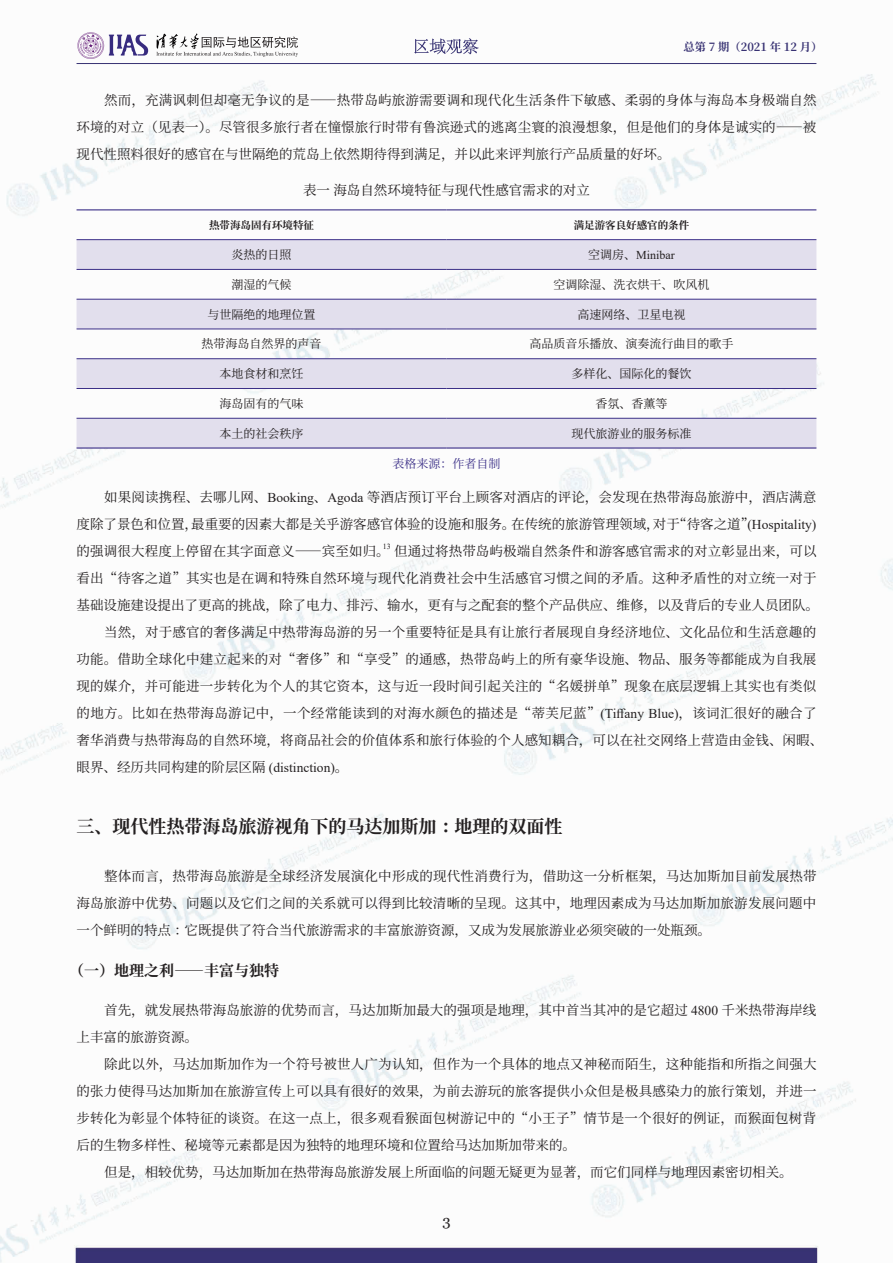
<style>
.page{position:relative;width:893px;height:1263px;background:#fff}
.page>*{position:absolute;margin:0;border:0;box-sizing:border-box;transform-origin:0 0}
.t1{font:700 18px "Source Han Serif CN";color:#231f20}
.t2{font:700 15px "Source Han Serif CN";color:#231f20}
.t3{font:15px "Georgia";color:#231f20}
.t4{font:13.5px/27px "Source Han Serif CN";letter-spacing:.01em;color:#231f20;text-align:justify}
.t5{font:12px "Source Han Serif CN";color:#231f20}
.t6{font:12px "Times New Roman";color:#231f20}
.t7{font:12px "Source Han Serif CN";color:#3c3088}
.t8{font:700 11.25px "Source Han Serif CN";color:#383273}
.t9{font:700 10.5px "Source Han Serif CN";color:#231f20}
.t10{font:7.8px "Times New Roman";color:#231f20}
.s1{font-family:"Source Han Serif CN"}
.s2{font-family:"Times New Roman"}
</style>
<div class="page">
<img style="left:0;top:49px;width:893px;height:1214px">
<svg style="left:414px;top:38px;width:65px;height:16px"></svg>
<hr style="left:77px;top:63px;width:739px;height:1px;background:#373273">
<svg style="left:77px;top:32px;width:71px;height:27px"></svg>
<svg style="left:156px;top:33px;width:142px;height:24px"></svg>
<svg style="left:77px;top:240px;width:739px;height:207px;fill:#e2dfed"></svg>
<hr style="left:77px;top:209px;width:369px;height:1px;background:#3c3088">
<hr style="left:446px;top:209px;width:370px;height:1px;background:#3c3088">
<hr style="left:77px;top:447px;width:369px;height:2px;background:#3c3088">
<hr style="left:446px;top:447px;width:370px;height:2px;background:#3c3088">
<hr style="left:77px;top:239px;width:369px;height:1px;background:#3c3088">
<hr style="left:446px;top:239px;width:370px;height:1px;background:#3c3088">
<hr style="left:77px;top:269px;width:369px;height:1px;background:#3c3088">
<hr style="left:446px;top:269px;width:370px;height:1px;background:#3c3088">
<hr style="left:77px;top:299px;width:369px;height:1px;background:#3c3088">
<hr style="left:446px;top:299px;width:370px;height:1px;background:#3c3088">
<hr style="left:77px;top:329px;width:369px;height:1px;background:#3c3088">
<hr style="left:446px;top:329px;width:370px;height:1px;background:#3c3088">
<hr style="left:77px;top:358px;width:369px;height:1px;background:#3c3088">
<hr style="left:446px;top:358px;width:370px;height:1px;background:#3c3088">
<hr style="left:77px;top:388px;width:369px;height:1px;background:#3c3088">
<hr style="left:446px;top:388px;width:370px;height:1px;background:#3c3088">
<hr style="left:77px;top:418px;width:369px;height:1px;background:#3c3088">
<hr style="left:446px;top:418px;width:370px;height:1px;background:#3c3088">
<p class="t8" style="left:684px;top:41px;width:140px">总第 7 期（2021 年 12 月）</p>
<p class="t4" style="left:77px;top:87px;width:742px;text-indent:28px">然而，充满讽刺但却毫无争议的是——热带岛屿旅游需要调和现代化生活条件下敏感、柔弱的身体与海岛本身极端自然环境的对立（见表一）。尽管很多旅行者在憧憬旅行时带有鲁滨逊式的逃离尘寰的浪漫想象，但是他们的身体是诚实的——被现代性照料很好的感官在与世隔绝的荒岛上依然期待得到满足，并以此来评判旅行产品质量的好坏。</p>
<p class="t4" style="left:303px;top:177px;width:288px">表一海岛自然环境特征与现代性感官需求的对立</p>
<p class="t9" style="left:209px;top:219px;width:106px">热带海岛固有环境特征</p>
<p class="t9" style="left:574px;top:219px;width:117px">满足游客良好感官的条件</p>
<p class="t5" style="left:231px;top:248px;width:61px">炎热的日照</p>
<p class="t6" style="left:588px;top:247px;width:88px"><span class="s1">空调房、</span>Minibar</p>
<p class="t5" style="left:231px;top:278px;width:61px">潮湿的气候</p>
<p class="t5" style="left:553px;top:278px;width:157px">空调除湿、洗衣烘干、吹风机</p>
<p class="t5" style="left:207px;top:307px;width:109px">与世隔绝的地理位置</p>
<p class="t5" style="left:577px;top:307px;width:109px">高速网络、卫星电视</p>
<p class="t5" style="left:201px;top:337px;width:121px">热带海岛自然界的声音</p>
<p class="t5" style="left:529px;top:337px;width:205px">高品质音乐播放、演奏流行曲目的歌手</p>
<p class="t5" style="left:219px;top:367px;width:85px">本地食材和烹饪</p>
<p class="t5" style="left:571px;top:367px;width:121px">多样化、国际化的餐饮</p>
<p class="t5" style="left:219px;top:397px;width:85px">海岛固有的气味</p>
<p class="t5" style="left:595px;top:397px;width:73px">香氛、香薰等</p>
<p class="t5" style="left:219px;top:426px;width:85px">本土的社会秩序</p>
<p class="t5" style="left:571px;top:426px;width:121px">现代旅游业的服务标准</p>
<p class="t7" style="left:392px;top:456px;width:109px">表格来源：作者自制</p>
<p class="t4" style="left:77px;top:484px;width:741px;text-indent:28px">如果阅读携程、去哪儿网、<span class="s2">Booking</span>、<span class="s2">Agoda</span> 等酒店预订平台上顾客对酒店的评论，会发现在热带海岛旅游中，酒店满意度除了景色和位置，最重要的因素大都是关乎游客感官体验的设施和服务。在传统的旅游管理领域，对于“待客之道”<span class="s2">(Hospitality)</span>的强调很大程度上停留在其字面意义——宾至如归。但通过将热带岛屿极端自然条件和游客感官需求的对立彰显出来，可以</p>
<p class="t10" style="left:383px;top:541px;width:9px">13</p>
<p class="t4" style="left:77px;top:565px;width:742px">看出“待客之道”其实也是在调和特殊自然环境与现代化消费社会中生活感官习惯之间的矛盾。这种矛盾性的对立统一对于</p>
<p class="t4" style="left:77px;top:592px;width:744px">基础设施建设提出了更高的挑战，除了电力、排污、输水，更有与之配套的整个产品供应、维修，以及背后的专业人员团队。</p>
<p class="t4" style="left:104px;top:619px;width:713px">当然，对于感官的奢侈满足中热带海岛游的另一个重要特征是具有让旅行者展现自身经济地位、文化品位和生活意趣的</p>
<p class="t4" style="left:77px;top:646px;width:741px">功能。借助全球化中建立起来的对“奢侈”和“享受”的通感，热带岛屿上的所有豪华设施、物品、服务等都能成为自我展</p>
<p class="t4" style="left:77px;top:673px;width:741px">现的媒介，并可能进一步转化为个人的其它资本，这与近一段时间引起关注的“名媛拼单”现象在底层逻辑上其实也有类似</p>
<p class="t4" style="left:77px;top:700px;width:741px">的地方。比如在热带海岛游记中，一个经常能读到的对海水颜色的描述是“蒂芙尼蓝”<span class="s2">(Tiffany Blue)</span>，该词汇很好的融合了</p>
<p class="t4" style="left:77px;top:727px;width:748px">奢华消费与热带海岛的自然环境，将商品社会的价值体系和旅行体验的个人感知耦合，可以在社交网络上营造由金钱、闲暇、</p>
<p class="t4" style="left:77px;top:754px;width:273px">眼界、经历共同构建的阶层区隔 <span class="s2">(distinction)</span>。</p>
<h1 class="t1" style="left:77px;top:816px;width:487px">三、现代性热带海岛旅游视角下的马达加斯加：地理的双面性</h1>
<p class="t4" style="left:77px;top:863px;width:742px;text-indent:28px">整体而言，热带海岛旅游是全球经济发展演化中形成的现代性消费行为，借助这一分析框架，马达加斯加目前发展热带海岛旅游中优势、问题以及它们之间的关系就可以得到比较清晰的呈现。这其中，地理因素成为马达加斯加旅游发展问题中一个鲜明的特点：它既提供了符合当代旅游需求的丰富旅游资源，又成为发展旅游业必须突破的一处瓶颈。</p>
<p class="t2" style="left:69px;top:962px;width:212px">（一）地理之利——丰富与独特</p>
<p class="t4" style="left:77px;top:997px;width:741px;text-indent:28px">首先，就发展热带海岛旅游的优势而言，马达加斯加最大的强项是地理，其中首当其冲的是它超过 <span class="s2">4800</span> 千米热带海岸线上丰富的旅游资源。</p>
<p class="t4" style="left:104px;top:1051px;width:714px">除此以外，马达加斯加作为一个符号被世人广为认知，但作为一个具体的地点又神秘而陌生，这种能指和所指之间强大</p>
<p class="t4" style="left:77px;top:1078px;width:742px">的张力使得马达加斯加在旅游宣传上可以具有很好的效果，为前去游玩的旅客提供小众但是极具感染力的旅行策划，并进一</p>
<p class="t4" style="left:77px;top:1105px;width:741px">步转化为彰显个体特征的谈资。在这一点上，很多观看猴面包树游记中的“小王子”情节是一个很好的例证，而猴面包树背</p>
<p class="t4" style="left:77px;top:1132px;width:501px">后的生物多样性、秘境等元素都是因为独特的地理环境和位置给马达加斯加带来的。</p>
<p class="t4" style="left:104px;top:1159px;width:690px">但是，相较优势，马达加斯加在热带海岛旅游发展上所面临的问题无疑更为显著，而它们同样与地理因素密切相关。</p>
<p class="t3" style="left:442px;top:1211px;width:10px">3</p>
</div>
